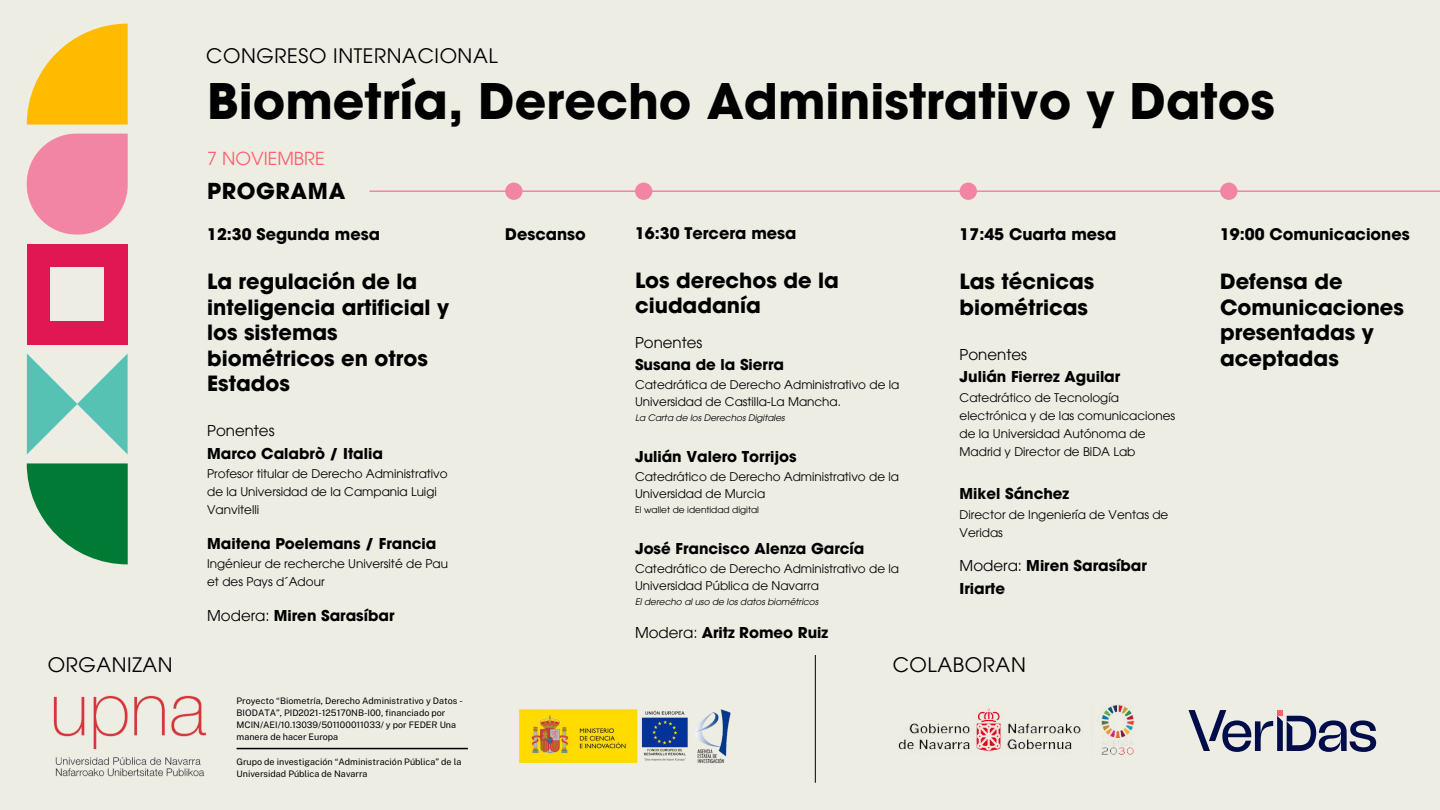
<style>
.page{position:relative;width:1440px;height:810px;background:#edede4}
.page>*{position:absolute;margin:0;border:0;box-sizing:border-box;transform-origin:0 0}
.t1{font:700 49px "ITC Avant Garde Pro";color:#000}
.t2{font:700 22px "ITC Avant Garde Pro";letter-spacing:.03em;color:#000}
.t3{font:700 21px/25.5px "ITC Avant Garde Pro";color:#000}
.t4{font:20px "ITC Avant Garde Pro";letter-spacing:.03em;color:#000}
.t5{font:18px "ITC Avant Garde Pro";color:#ff5f6d}
.t6{font:700 16px "ITC Avant Garde Pro";color:#000}
.t7{font:700 15px/22.5px "ITC Avant Garde Pro";color:#000}
.t8{font:15px "ITC Avant Garde Pro";color:#000}
.t9{font:12px/18px "ITC Avant Garde Pro";color:#000}
.t10{font:9px/12px "Public Sans";color:#000}
.t11{font:italic 9px "ITC Avant Garde Pro";color:#000}
.t12{font:9px "ITC Avant Garde Pro";color:#000}
.s1{font-weight:400}
</style>
<div class="page">
<svg style="left:27px;top:463px;width:101px;height:101px"></svg>
<svg style="left:27px;top:24px;width:101px;height:101px"></svg>
<svg style="left:27px;top:354px;width:100px;height:100px"></svg>
<svg style="left:27px;top:134px;width:101px;height:101px"></svg>
<div style="left:27px;top:244px;width:101px;height:101px;background:#e01751"></div>
<div style="left:50px;top:267px;width:54px;height:54px;background:#edede4"></div>
<hr style="left:237px;top:748px;width:231px;height:1px;background:#000">
<img style="left:53px;top:695px;width:153px;height:81px">
<svg style="left:1188px;top:710px;width:188px;height:42px"></svg>
<img style="left:519px;top:709px;width:212px;height:55px">
<img style="left:899px;top:705px;width:236px;height:50px">
<hr style="left:815px;top:655px;width:1px;height:128px;background:#000">
<hr style="left:370px;top:190px;width:1070px;height:2px;background:#f385a4">
<div style="left:505px;top:183px;width:18px;height:17px;background:#f385a4;border-radius:50%"></div>
<div style="left:635px;top:183px;width:17px;height:17px;background:#f385a4;border-radius:50%"></div>
<div style="left:960px;top:183px;width:17px;height:17px;background:#f385a4;border-radius:50%"></div>
<div style="left:1220px;top:183px;width:17px;height:17px;background:#f385a4;border-radius:50%"></div>
<h3 class="t4" style="left:206px;top:44px;width:293px">CONGRESO INTERNACIONAL</h3>
<h1 class="t1" style="left:207px;top:68px;width:1069px">Biometría, Derecho Administrativo y Datos</h1>
<h3 class="t5" style="left:207px;top:147px;width:119px">7 NOVIEMBRE</h3>
<h2 class="t2" style="left:207px;top:176px;width:140px">PROGRAMA</h2>
<h3 class="t6" style="left:207px;top:223px;width:174px">12:30 Segunda mesa</h3>
<h3 class="t3" style="left:207px;top:269px;width:244px">La regulación de la inteligencia artificial y los sistemas biométricos en otros<br>Estados</h3>
<p class="t8" style="left:207px;top:422px;width:69px">Ponentes</p>
<p class="t7" style="left:207px;top:442px;width:177px">Marco Calabrò / Italia</p>
<p class="t9" style="left:207px;top:465px;width:242px">Profesor titular de Derecho Administrativo de la Universidad de la Campania Luigi<br>Vanvitelli</p>
<p class="t7" style="left:207px;top:532px;width:231px">Maitena Poelemans / Francia</p>
<p class="t9" style="left:207px;top:555px;width:242px">Ingénieur de recherche Université de Pau et des Pays d´Adour</p>
<p class="t7" style="left:207px;top:604px;width:189px"><span class="s1">Modera:</span> Miren Sarasíbar</p>
<h3 class="t6" style="left:635px;top:222px;width:163px">16:30 Tercera mesa</h3>
<h3 class="t3" style="left:635px;top:267px;width:205px">Los derechos de la ciudadanía</h3>
<p class="t8" style="left:635px;top:333px;width:69px">Ponentes</p>
<p class="t7" style="left:635px;top:353px;width:151px">Susana de la Sierra</p>
<p class="t9" style="left:635px;top:376px;width:266px;line-height:17.3px">Catedrática de Derecho Administrativo de la<br>Universidad de Castilla-La Mancha.</p>
<p class="t11" style="left:635px;top:412px;width:151px">La Carta de los Derechos Digitales</p>
<p class="t7" style="left:635px;top:445px;width:163px">Julián Valero Torrijos</p>
<p class="t9" style="left:635px;top:468px;width:266px;line-height:17.3px">Catedrático de Derecho Administrativo de la<br>Universidad de Murcia</p>
<p class="t12" style="left:635px;top:504px;width:126px">El wallet de identidad digital</p>
<p class="t7" style="left:635px;top:537px;width:231px">José Francisco Alenza García</p>
<p class="t9" style="left:635px;top:560px;width:266px;line-height:17.3px">Catedrático de Derecho Administrativo de la<br>Universidad Pública de Navarra</p>
<p class="t11" style="left:635px;top:596px;width:185px">El derecho al uso de los datos biométricos</p>
<p class="t7" style="left:635px;top:621px;width:195px"><span class="s1">Modera:</span> Aritz Romeo Ruiz</p>
<h3 class="t6" style="left:505px;top:223px;width:82px">Descanso</h3>
<h3 class="t6" style="left:960px;top:223px;width:158px">17:45 Cuarta mesa</h3>
<h3 class="t3" style="left:960px;top:269px;width:136px">Las técnicas biométricas</h3>
<p class="t8" style="left:960px;top:345px;width:69px">Ponentes</p>
<p class="t7" style="left:960px;top:366px;width:162px">Julián Fierrez Aguilar</p>
<p class="t9" style="left:960px;top:388px;width:217px">Catedrático de Tecnología electrónica y de las comunicaciones de la Universidad Autónoma de<br>Madrid y Director de BiDA Lab</p>
<p class="t7" style="left:960px;top:483px;width:111px">Mikel Sánchez</p>
<p class="t9" style="left:960px;top:505px;width:210px">Director de Ingeniería de Ventas de<br>Veridas</p>
<p class="t7" style="left:960px;top:555px;width:189px"><span class="s1">Modera:</span> Miren Sarasíbar<br>Iriarte</p>
<h3 class="t4" style="left:48px;top:652px;width:127px">ORGANIZAN</h3>
<h3 class="t4" style="left:893px;top:652px;width:135px">COLABORAN</h3>
<p class="t10" style="left:237px;top:694px;width:228px">Proyecto “Biometría, Derecho Administrativo y Datos - BIODATA”, PID2021-125170NB-I00, financiado por MCIN/AEI/10.13039/501100011033/ y por FEDER Una manera de hacer Europa</p>
<p class="t10" style="left:237px;top:755px;width:226px">Grupo de investigación “Administración Pública” de la<br>Universidad Pública de Navarra</p>
<h3 class="t6" style="left:1220px;top:223px;width:191px">19:00 Comunicaciones</h3>
<h3 class="t3" style="left:1220px;top:269px;width:185px">Defensa de<br>Comunicaciones presentadas y aceptadas</h3>
</div>
